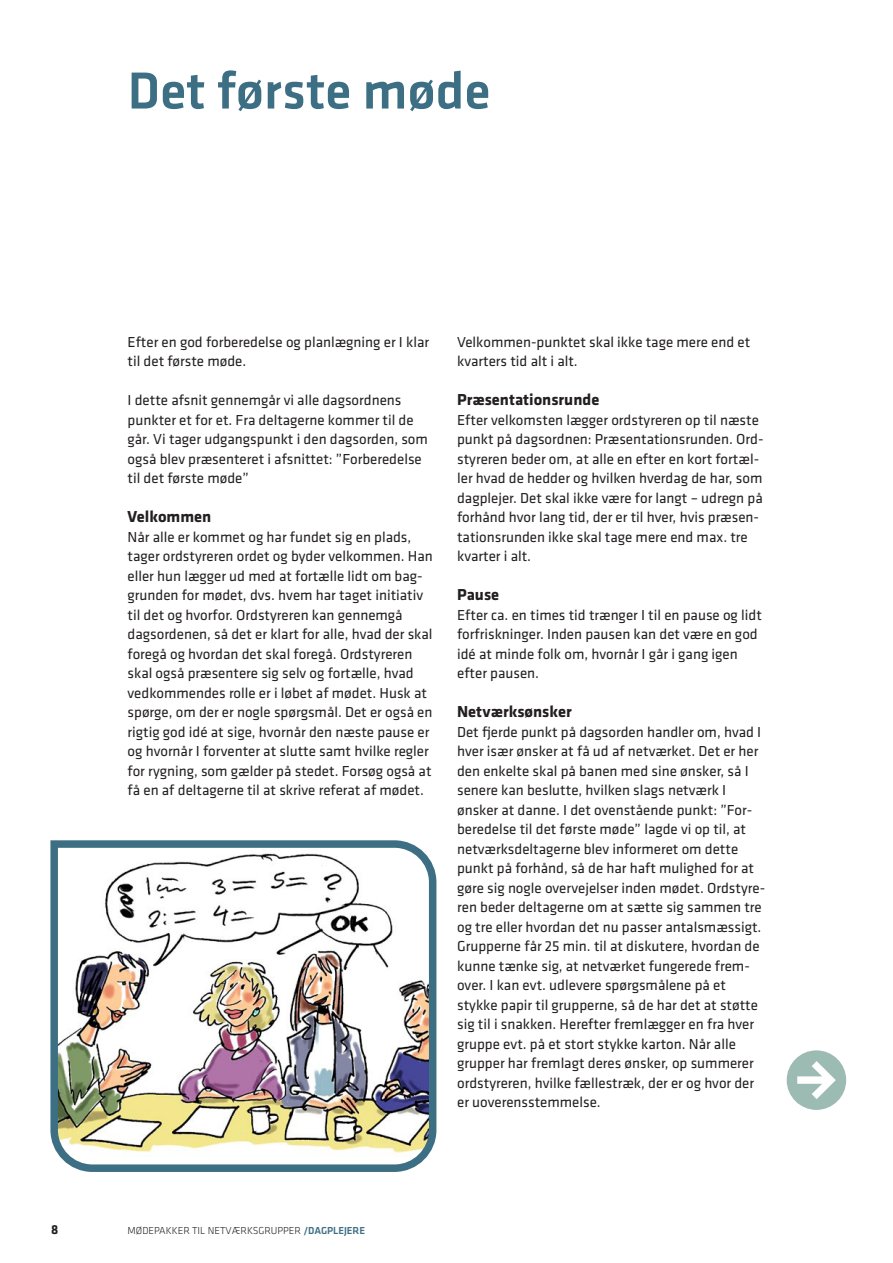
<style>
.page{position:relative;width:893px;height:1263px;background:#fff}
.page>*{position:absolute;margin:0;border:0;box-sizing:border-box;transform-origin:0 0}
.Overskrift_opslag_1{font:500 54px "Klavika";color:#3d6f84}
.mellemrubrik{font:700 16.5px "Klavika";color:#231f20}
.BAR_Brød{font:15px/19.5px "Klavika";color:#231f20}
.t1{font:700 13.5px "Klavika";color:#231f20}
.t2{font:300 10.5px "Klavika";color:#231f20}
.s1{font-weight:500;color:#3d6f84}
</style>
<div class="page">
<svg style="left:787px;top:1050px;width:59px;height:60px"></svg>
<img style="left:50px;top:840px;width:387px;height:332px">
<p class="Overskrift_opslag_1" style="left:128px;top:54px;width:364px">Det første møde</p>
<p class="BAR_Brød" style="left:128px;top:331px;width:303px">Efter en god forberedelse og planlægning er I klar til det første møde.</p>
<p class="BAR_Brød" style="left:128px;top:390px;width:302px">I dette afsnit gennemgår vi alle dagsordnens punkter et for et. Fra deltagerne kommer til de går. Vi tager udgangspunkt i den dagsorden, som også blev præsenteret i afsnittet: ”Forberedelse til det første møde”</p>
<p class="mellemrubrik" style="left:128px;top:505px;width:85px">Velkommen</p>
<p class="BAR_Brød" style="left:128px;top:526px;width:307px">Når alle er kommet og har fundet sig en plads, tager ordstyreren ordet og byder velkommen. Han eller hun lægger ud med at fortælle lidt om bag&shy;grunden for mødet, dvs. hvem har taget initiativ til det og hvorfor. Ordstyreren kan gennemgå dagsordenen, så det er klart for alle, hvad der skal foregå og hvordan det skal foregå. Ordstyreren skal også præsentere sig selv og fortælle, hvad vedkommendes rolle er i løbet af mødet. Husk at spørge, om der er nogle spørgsmål. Det er også en rigtig god idé at sige, hvornår den næste pause er og hvornår I forventer at slutte samt hvilke regler for rygning, som gælder på stedet. Forsøg også at få en af deltagerne til at skrive referat af mødet.</p>
<p class="BAR_Brød" style="left:457px;top:331px;width:295px">Velkommen-punktet skal ikke tage mere end et kvarters tid alt i alt.</p>
<p class="mellemrubrik" style="left:457px;top:388px;width:144px">Præsentationsrunde</p>
<p class="BAR_Brød" style="left:457px;top:409px;width:308px">Efter velkomsten lægger ordstyreren op til næste punkt på dagsordnen: Præsentationsrunden. Ord&shy;styreren beder om, at alle en efter en kort fortæl&shy;ler hvad de hedder og hvilken hverdag de har, som dagplejer. Det skal ikke være for langt – udregn på forhånd hvor lang tid, der er til hver, hvis præsen&shy;tationsrunden ikke skal tage mere end max. tre kvarter i alt.</p>
<p class="mellemrubrik" style="left:457px;top:583px;width:44px">Pause</p>
<p class="BAR_Brød" style="left:457px;top:604px;width:306px">Efter ca. en times tid trænger I til en pause og lidt forfriskninger. Inden pausen kan det være en god idé at minde folk om, hvornår I går i gang igen efter pausen.</p>
<p class="mellemrubrik" style="left:457px;top:700px;width:116px">Netværksønsker</p>
<p class="BAR_Brød" style="left:457px;top:721px;width:310px">Det fjerde punkt på dagsorden handler om, hvad I hver især ønsker at få ud af netværket. Det er her den enkelte skal på banen med sine ønsker, så I senere kan beslutte, hvilken slags netværk I ønsker at danne. I det ovenstående punkt: ”For&shy;beredelse til det første møde” lagde vi op til, at netværksdeltagerne blev informeret om dette punkt på forhånd, så de har haft mulighed for at gøre sig nogle overvejelser inden mødet. Ordstyre&shy;ren beder deltagerne om at sætte sig sammen tre og tre eller hvordan det nu passer antalsmæssigt.<br>Grupperne får 25 min. til at diskutere, hvordan de kunne tænke sig, at netværket fungerede frem&shy;over. I kan evt. udlevere spørgsmålene på et stykke papir til grupperne, så de har det at støtte sig til i snakken. Herefter fremlægger en fra hver gruppe evt. på et stort stykke karton. Når alle grupper har fremlagt deres ønsker, op summerer ordstyreren, hvilke fællestræk, der er og hvor der er uoverensstemmelse.</p>
<p class="t1" style="left:51px;top:1220px;width:9px">8</p>
<p class="t2" style="left:128px;top:1224px;width:239px">MØDEPAKKER TIL NETVÆRKSGRUPPER <span class="s1">/DAGPLEJERE</span></p>
</div>
